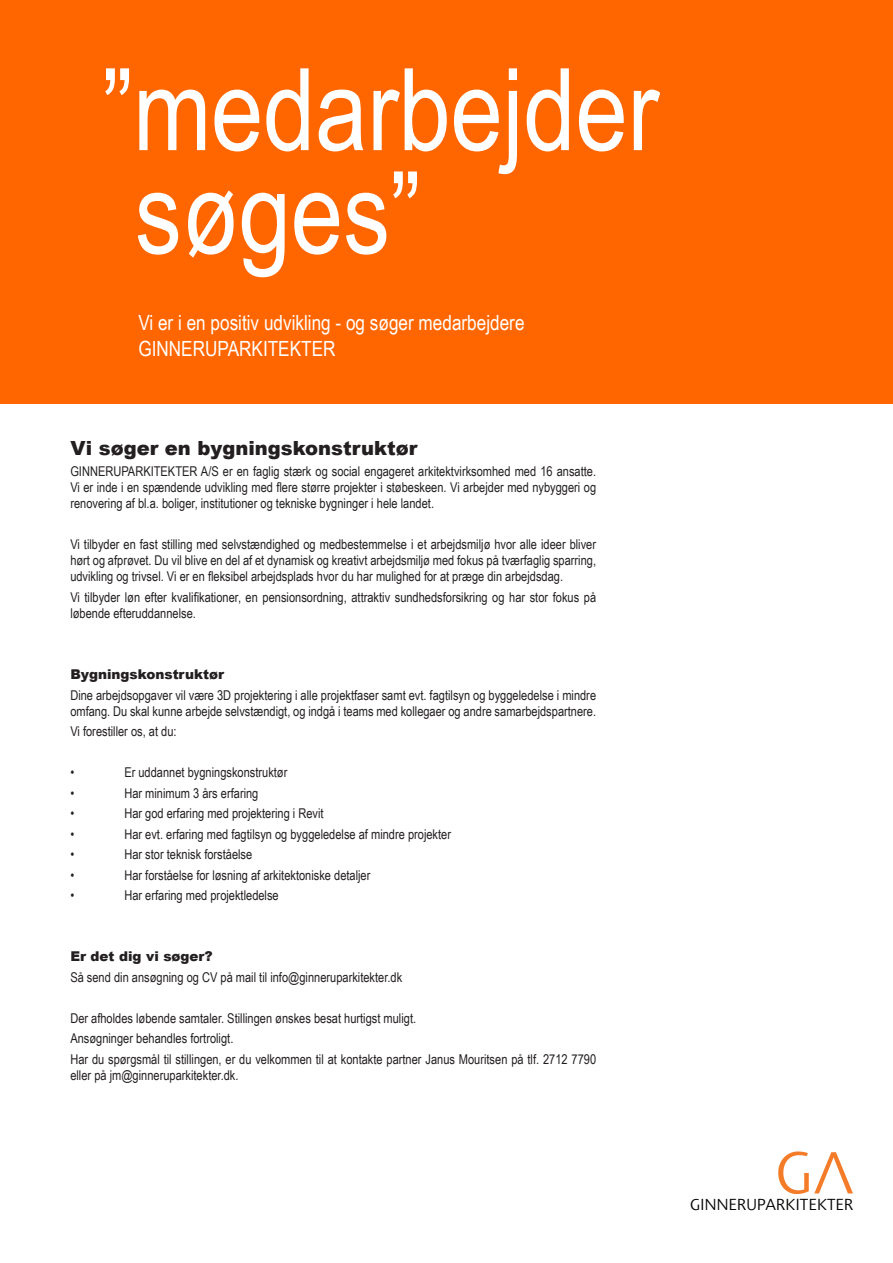
<style>
.page{position:relative;width:893px;height:1263px;background:#fff}
.page>*{position:absolute;margin:0;border:0;box-sizing:border-box;transform-origin:0 0}
.t1{font:114.15px "Arial Narrow";color:#fff}
.t2{font:21px/25.2px "Arial Narrow";color:#fff}
.t3{font:900 19.5px "Arial";color:#231f20}
.t4{font:300 16.2px "Agilita Com";color:#040503}
.t5{font:13.5px/16.2px "Arial Narrow";color:#231f20}
.t6{font:900 13.5px "Arial";color:#231f20}
</style>
<div class="page">
<svg style="left:778px;top:1151px;width:75px;height:43px"></svg>
<div style="left:0;top:0;width:893px;height:404px;background:#f60"></div>
<p class="t1" style="left:102px;top:26px;width:558px">”medarbejder</p>
<p class="t1" style="left:135px;top:129px;width:288px">søges”</p>
<p class="t2" style="left:138px;top:310px;width:388px">Vi er i en positiv udvikling - og søger medarbejdere<br>GINNERUPARKITEKTER</p>
<p class="t3" style="left:70px;top:434px;width:348px">Vi søger en bygningskonstruktør</p>
<p class="t5" style="left:70px;top:462px;width:527px;text-align:justify">GINNERUPARKITEKTER A/S er en faglig stærk og social engageret arkitektvirksomhed med 16 ansatte.<br>Vi er inde i en spændende udvikling med flere større projekter i støbeskeen. Vi arbejder med nybyggeri og renovering af bl.a. boliger, institutioner og tekniske bygninger i hele landet.</p>
<p class="t5" style="left:70px;top:535px;width:527px;text-align:justify">Vi tilbyder en fast stilling med selvstændighed og medbestemmelse i et arbejdsmiljø hvor alle ideer bliver hørt og afprøvet. Du vil blive en del af et dynamisk og kreativt arbejdsmiljø med fokus på tværfaglig sparring, udvikling og trivsel. Vi er en fleksibel arbejdsplads hvor du har mulighed for at præge din arbejdsdag.</p>
<p class="t5" style="left:70px;top:588px;width:527px">Vi tilbyder løn efter kvalifikationer, en pensionsordning, attraktiv sundhedsforsikring og har stor fokus på løbende efteruddannelse.</p>
<p class="t6" style="left:70px;top:665px;width:155px">Bygningskonstruktør</p>
<p class="t5" style="left:70px;top:686px;width:527px">Dine arbejdsopgaver vil være 3D projektering i alle projektfaser samt evt. fagtilsyn og byggeledelse i mindre omfang. Du skal kunne arbejde selvstændigt, og indgå i teams med kollegaer og andre samarbejdspartnere.</p>
<p class="t5" style="left:70px;top:723px;width:108px">Vi forestiller os, at du:</p>
<p class="t5" style="left:70px;top:764px;width:5px">•</p>
<p class="t5" style="left:124px;top:764px;width:165px">Er uddannet bygningskonstruktør</p>
<p class="t5" style="left:70px;top:784px;width:5px">•</p>
<p class="t5" style="left:124px;top:784px;width:136px">Har minimum 3 års erfaring</p>
<p class="t5" style="left:70px;top:805px;width:5px">•</p>
<p class="t5" style="left:124px;top:805px;width:201px">Har god erfaring med projektering i Revit</p>
<p class="t5" style="left:70px;top:825px;width:5px">•</p>
<p class="t5" style="left:124px;top:825px;width:328px">Har evt. erfaring med fagtilsyn og byggeledelse af mindre projekter</p>
<p class="t5" style="left:70px;top:846px;width:5px">•</p>
<p class="t5" style="left:124px;top:846px;width:129px">Har stor teknisk forståelse</p>
<p class="t5" style="left:70px;top:866px;width:5px">•</p>
<p class="t5" style="left:124px;top:866px;width:248px">Har forståelse for løsning af arkitektoniske detaljer</p>
<p class="t5" style="left:70px;top:887px;width:5px">•</p>
<p class="t5" style="left:124px;top:887px;width:156px">Har erfaring med projektledelse</p>
<p class="t6" style="left:70px;top:947px;width:144px">Er det dig vi søger?</p>
<p class="t5" style="left:70px;top:968px;width:333px">Så send din ansøgning og CV på mail til info@ginneruparkitekter.dk</p>
<p class="t5" style="left:70px;top:1009px;width:347px">Der afholdes løbende samtaler. Stillingen ønskes besat hurtigst muligt.</p>
<p class="t5" style="left:70px;top:1030px;width:165px">Ansøgninger behandles fortroligt.</p>
<p class="t5" style="left:70px;top:1050px;width:527px">Har du spørgsmål til stillingen, er du velkommen til at kontakte partner Janus Mouritsen på tlf. 2712 7790 eller på jm@ginneruparkitekter.dk.</p>
<p class="t4" style="left:690px;top:1193px;width:165px">GINNERUPARKITEKTER</p>
</div>
